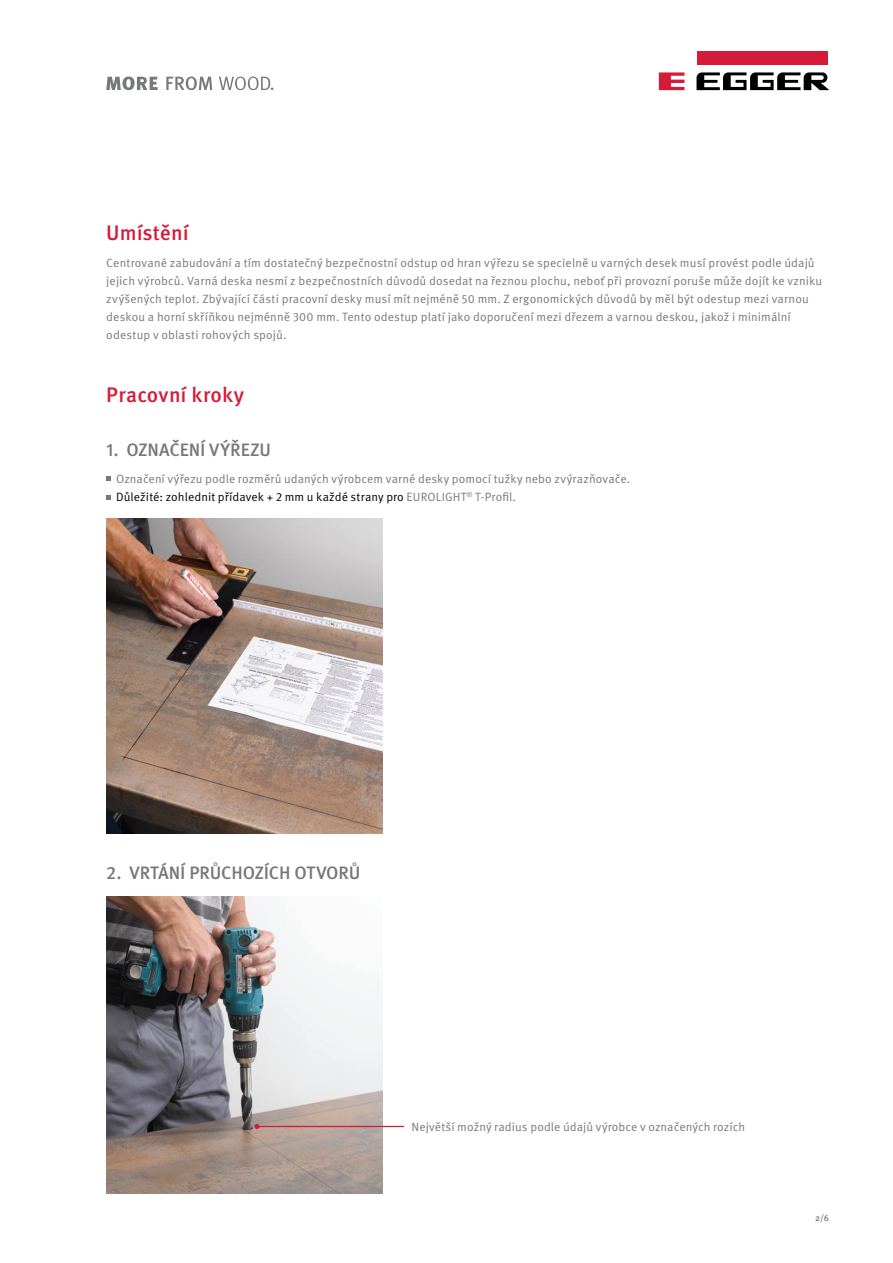
<style>
.page{position:relative;width:893px;height:1263px;background:#fff}
.page>*{position:absolute;margin:0;border:0;box-sizing:border-box;transform-origin:0 0}
.t1{font:500 21px "Meta Pro";letter-spacing:.005em;color:#d61b38}
.t2{font:500 18px "Meta Pro";letter-spacing:-.005em;color:#77787b}
.t3{font:12px/18px "Meta Pro";letter-spacing:.01em;color:#77787b}
.t4{font:500 9px "Meta Pro";color:#77787b}
.s1{color:#000}
</style>
<div class="page">
<div style="left:696px;top:51px;width:131px;height:13px;background:#d61b38"></div>
<svg style="left:659px;top:72px;width:25px;height:18px"></svg>
<svg style="left:696px;top:72px;width:133px;height:18px"></svg>
<svg style="left:106px;top:77px;width:52px;height:13px"></svg>
<svg style="left:166px;top:77px;width:46px;height:13px"></svg>
<svg style="left:219px;top:77px;width:54px;height:13px"></svg>
<img style="left:106px;top:519px;width:276px;height:315px">
<img style="left:106px;top:897px;width:277px;height:297px">
<svg style="left:106px;top:476px;width:5px;height:4px"></svg>
<svg style="left:106px;top:496px;width:5px;height:4px"></svg>
<hr style="left:257px;top:1126px;width:147px;height:1px;background:#d61b38">
<svg style="left:254px;top:1124px;width:5px;height:5px"></svg>
<h1 class="t1" style="left:106px;top:219px;width:84px">Umístění</h1>
<p class="t3" style="left:106px;top:254px;width:717px">Centrované zabudování a tím dostatečný bezpečnostní odstup od hran výřezu se specielně u varných desek musí provést podle údajů jejich výrobců. Varná deska nesmí z bezpečnostních důvodů dosedat na řeznou plochu, neboť při provozní poruše může dojít ke vzniku zvýšených teplot. Zbývající části pracovní desky musí mít nejméně 50 mm. Z ergonomických důvodů by měl být odestup mezi varnou deskou a horní skříňkou nejménně 300 mm. Tento odestup platí jako doporučení mezi dřezem a varnou deskou, jakož i minimální odestup v oblasti rohových spojů.</p>
<h1 class="t1" style="left:106px;top:381px;width:139px">Pracovní kroky</h1>
<h2 class="t2" style="left:106px;top:438px;width:166px">1. OZNAČENÍ VÝŘEZU</h2>
<p class="t3" style="left:116px;top:470px;width:516px">Označení výřezu podle rozměrů udaných výrobcem varné desky pomocí tužky nebo zvýrazňovače.<br><span class="s1">Důležité: zohlednit přídavek + 2 mm u každé strany pro</span> EUROLIGHT<sup>®</sup> T-Profil.</p>
<h2 class="t2" style="left:106px;top:861px;width:256px">2. VRTÁNÍ PRŮCHOZÍCH OTVORŮ</h2>
<p class="t3" style="left:411px;top:1118px;width:335px">Největší možný radius podle údajů výrobce v označených rozích</p>
<p class="t4" style="left:815px;top:1212px;width:16px">2/6</p>
</div>
